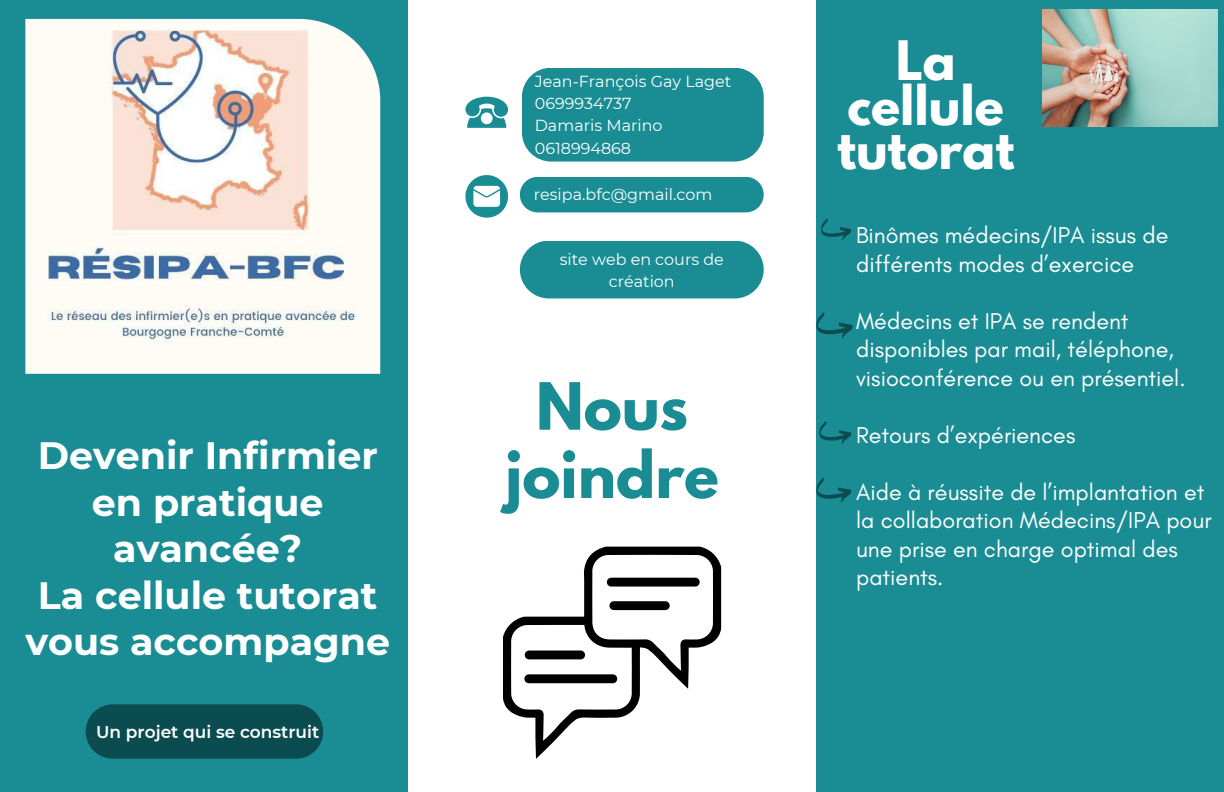
<style>
.page{position:relative;width:1224px;height:792px;background:#1a8d94}
.page>*{position:absolute;margin:0;border:0;box-sizing:border-box;transform-origin:0 0}
.t1{font:700 57.7px/68.3px "League Spartan";color:#1a8d94;text-align:center}
.t2{font:700 48.1px/44.2px "League Spartan";color:#fff;text-align:center}
.t3{font:700 38px/46.5px "Montserrat";color:#fff;text-align:center}
.t4{font:23.3px/28.5px "Glacial Indifference";color:#fff}
.t5{font:600 17px "Montserrat";color:#fff}
.t6{font:16px/22.3px "Montserrat";color:#fff}
</style>
<div class="page">
<img style="left:25px;top:19px;width:355px;height:355px">
<div style="left:408px;top:0;width:408px;height:792px;background:#fff"></div>
<svg style="left:86px;top:704px;width:237px;height:55px;background:#0a4f53"></svg>
<svg style="left:465px;top:175px;width:43px;height:43px"></svg>
<svg style="left:465px;top:97px;width:43px;height:31px"></svg>
<div style="left:522px;top:68px;width:242px;height:94px;background:#1a8d94;border-radius:29px"></div>
<div style="left:520px;top:177px;width:244px;height:35px;background:#1a8d94"></div>
<div style="left:520px;top:241px;width:244px;height:57px;background:#1a8d94;border-radius:29px"></div>
<img style="left:1043px;top:9px;width:174px;height:117px">
<svg style="left:821px;top:219px;width:30px;height:21px"></svg>
<svg style="left:816px;top:312px;width:37px;height:26px"></svg>
<svg style="left:819px;top:421px;width:32px;height:23px"></svg>
<svg style="left:816px;top:478px;width:35px;height:25px"></svg>
<svg style="left:503px;top:547px;width:218px;height:212px"></svg>
<p class="t3" style="left:25px;top:432px;width:366px">Devenir Infirmier en pratique avancée?<br>La cellule tutorat vous accompagne</p>
<p class="t5" style="left:96px;top:721px;width:225px">Un projet qui se construit</p>
<p class="t6" style="left:535px;top:70px;width:198px">Jean-François Gay Laget<br>0699934737</p>
<h1 class="t6" style="left:535px;top:115px;width:129px">Damaris Marino<br>0618994868</h1>
<p class="t6" style="left:534px;top:183px;width:180px">resipa.bfc@gmail.com</p>
<p class="t6" style="left:560px;top:248px;width:166px;line-height:21.8px;text-align:center">site web en cours de création</p>
<h2 class="t1" style="left:505px;top:380px;width:215px">Nous joindre</h2>
<p class="t2" style="left:837px;top:45px;width:179px">La cellule tutorat</p>
<h5 class="t4" style="left:856px;top:221px;width:314px">Binômes médecins/IPA issus de différents modes d’exercice</h5>
<p class="t4" style="left:856px;top:306px;width:331px">Médecins et IPA se rendent disponibles par mail, téléphone, visioconférence ou en présentiel.</p>
<p class="t4" style="left:856px;top:420px;width:221px">Retours d’expériences</p>
<p class="t4" style="left:856px;top:477px;width:357px">Aide à réussite de l’implantation et la collaboration Médecins/IPA pour une prise en charge optimal des patients.</p>
</div>
